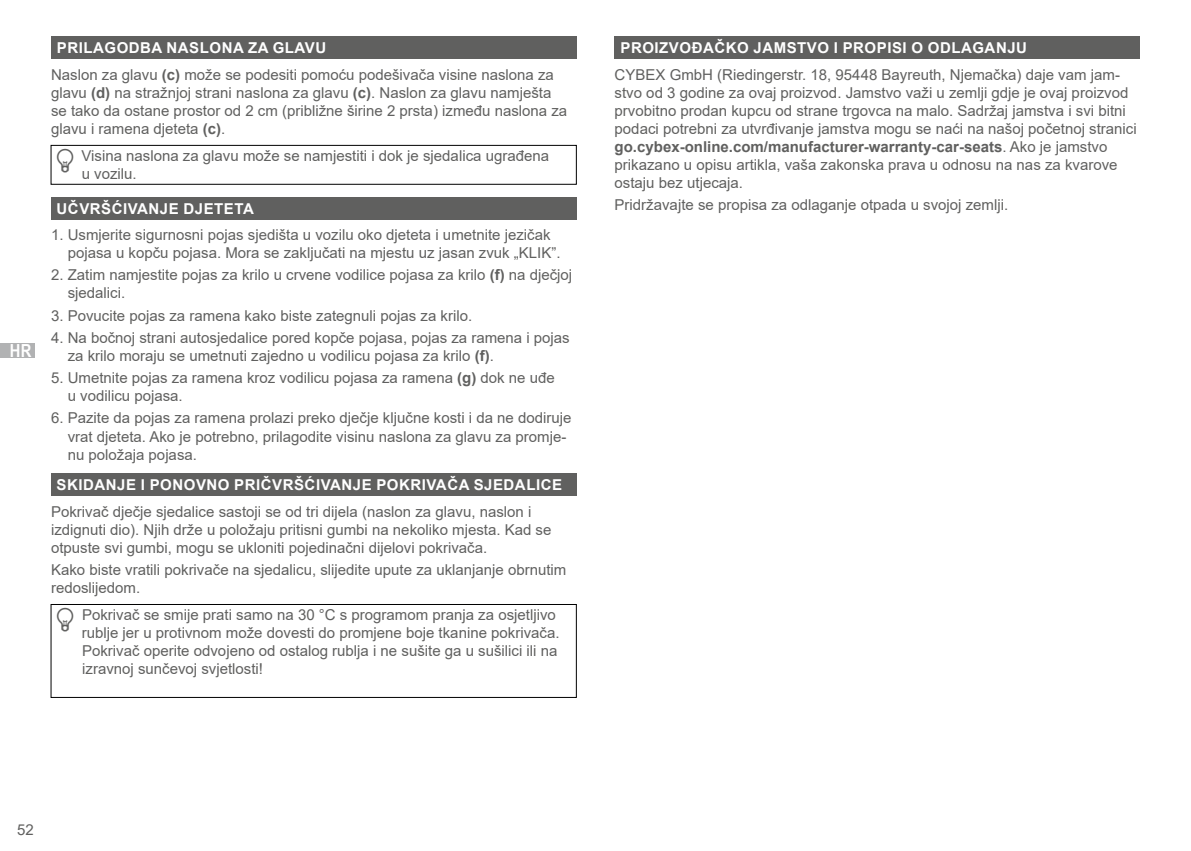
<style>
.page{position:relative;width:1191px;height:851px;background:#fff}
.page>*{position:absolute;margin:0;border:0;box-sizing:border-box;transform-origin:0 0}
.t1{font:700 18px "Arial Narrow";color:#fff}
.t2{font:15px/18px "Arial";color:#60605f}
.t3{font:700 15px "Arial";letter-spacing:.035em;color:#fff}
.s1{font-weight:700;color:#fff}
.s2{font-weight:700}
</style>
<div class="page">
<div style="left:51px;top:37px;width:525px;height:22px;background:#60605f"></div>
<div style="left:51px;top:145px;width:526px;height:40px;border:1px solid #000"></div>
<div style="left:51px;top:197px;width:525px;height:22px;background:#60605f"></div>
<div style="left:51px;top:473px;width:525px;height:23px;background:#60605f"></div>
<div style="left:51px;top:604px;width:526px;height:93px;border:1px solid #000"></div>
<div style="left:614px;top:37px;width:526px;height:22px;background:#60605f"></div>
<div style="left:0;top:343px;width:34px;height:15px;background:#b1b2b3"></div>
<p class="t1" style="left:10px;top:337px;width:23px">HR</p>
<p class="t2" style="left:51px;top:35px;width:504px;line-height:26.4px;text-indent:6px"><span class="s1">PRILAGODBA NASLONA ZA GLAVU<br></span>Naslon za glavu <span class="s2">(c)</span> može se podesiti pomoću podešivača visine naslona za</p>
<p class="t2" style="left:51px;top:84px;width:518px">glavu <span class="s2">(d)</span> na stražnjoj strani naslona za glavu <span class="s2">(c)</span>. Naslon za glavu namješta se tako da ostane prostor od 2 cm (približne širine 2 prsta) između naslona za glavu i ramena djeteta <span class="s2">(c)</span>.</p>
<p class="t2" style="left:81px;top:146px;width:469px">Visina naslona za glavu može se namjestiti i dok je sjedalica ugrađena u vozilu.</p>
<p class="t3" style="left:57px;top:198px;width:199px">UČVRŠĆIVANJE DJETETA</p>
<p class="t2" style="left:68px;top:226px;width:494px;text-indent:-17px">1. Usmjerite sigurnosni pojas sjedišta u vozilu oko djeteta i umetnite jezičak pojasa u kopču pojasa. Mora se zaključati na mjestu uz jasan zvuk „KLIK”.</p>
<p class="t2" style="left:68px;top:266px;width:506px;text-indent:-17px">2. Zatim namjestite pojas za krilo u crvene vodilice pojasa za krilo <span class="s2">(f)</span> na dječjoj sjedalici.</p>
<p class="t2" style="left:51px;top:306px;width:423px">3. Povucite pojas za ramena kako biste zategnuli pojas za krilo.</p>
<p class="t2" style="left:68px;top:328px;width:503px;text-indent:-17px">4. Na bočnoj strani autosjedalice pored kopče pojasa, pojas za ramena i pojas za krilo moraju se umetnuti zajedno u vodilicu pojasa za krilo <span class="s2">(f)</span>.</p>
<p class="t2" style="left:68px;top:369px;width:488px;text-indent:-17px">5. Umetnite pojas za ramena kroz vodilicu pojasa za ramena <span class="s2">(g)</span> dok ne uđe u vodilicu pojasa.</p>
<p class="t2" style="left:68px;top:409px;width:505px;text-indent:-17px">6. Pazite da pojas za ramena prolazi preko dječje ključne kosti i da ne dodiruje vrat djeteta. Ako je potrebno, prilagodite visinu naslona za glavu za promje&shy;nu položaja pojasa.</p>
<p class="t3" style="left:57px;top:474px;width:507px">SKIDANJE I PONOVNO PRIČVRŠĆIVANJE POKRIVAČA SJEDALICE</p>
<p class="t2" style="left:51px;top:502px;width:502px">Pokrivač dječje sjedalice sastoji se od tri dijela (naslon za glavu, naslon i izdignuti dio). Njih drže u položaju pritisni gumbi na nekoliko mjesta. Kad se otpuste svi gumbi, mogu se ukloniti pojedinačni dijelovi pokrivača.</p>
<p class="t2" style="left:51px;top:560px;width:517px">Kako biste vratili pokrivače na sjedalicu, slijedite upute za uklanjanje obrnutim redoslijedom.</p>
<p class="t2" style="left:82px;top:605px;width:479px">Pokrivač se smije prati samo na 30 °C s programom pranja za osjetljivo rublje jer u protivnom može dovesti do promjene boje tkanine pokrivača.<br>Pokrivač operite odvojeno od ostalog rublja i ne sušite ga u sušilici ili na izravnoj sunčevoj svjetlosti!</p>
<p class="t3" style="left:620px;top:38px;width:408px">PROIZVOĐAČKO JAMSTVO I PROPISI O ODLAGANJU</p>
<p class="t2" style="left:614px;top:66px;width:523px">CYBEX GmbH (Riedingerstr. 18, 95448 Bayreuth, Njemačka) daje vam jam&shy;stvo od 3 godine za ovaj proizvod. Jamstvo važi u zemlji gdje je ovaj proizvod prvobitno prodan kupcu od strane trgovca na malo. Sadržaj jamstva i svi bitni podaci potrebni za utvrđivanje jamstva mogu se naći na našoj početnoj stranici <span class="s2">go.cybex-online.com/manufacturer-warranty-car-seats</span>. Ako je jamstvo prikazano u opisu artikla, vaša zakonska prava u odnosu na nas za kvarove ostaju bez utjecaja.</p>
<p class="t2" style="left:614px;top:196px;width:395px">Pridržavajte se propisa za odlaganje otpada u svojoj zemlji.</p>
<p class="t2" style="left:17px;top:820px;width:18px">52</p>
</div>
